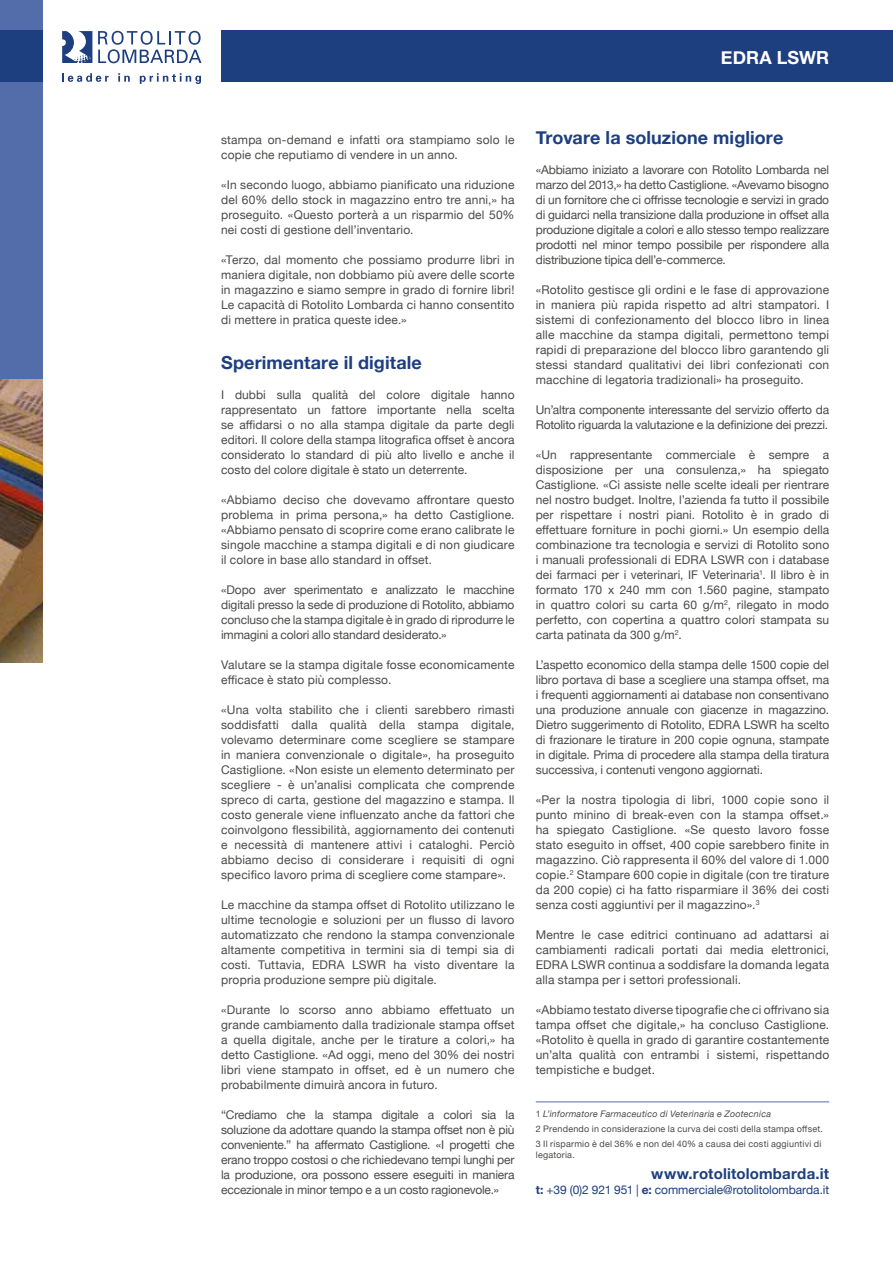
<style>
.page{position:relative;width:893px;height:1263px;background:#fff}
.page>*{position:absolute;margin:0;border:0;box-sizing:border-box;transform-origin:0 0}
.t1{font:700 18px "Helvetica Neue";letter-spacing:.005em;color:#1d3e7f}
.t2{font:700 18px "Helvetica Neue";letter-spacing:.005em;color:#fff}
.t3{font:700 15px "Helvetica Neue";letter-spacing:.015em;color:#1d3e7f}
.t4{font:12px/15px "Helvetica Neue";letter-spacing:.01em;color:#4a4a49;text-align:justify}
.t5{font:12px/15px "Helvetica Neue";letter-spacing:-.015em;color:#4a4a49}
.t6{font:12px "Helvetica Neue";letter-spacing:-.005em;color:#1d3e7f}
.t7{font:9px/15px "Helvetica Neue";letter-spacing:.025em;color:#4a4a49}
.s1{font-style:italic}
.s2{font-weight:700}
</style>
<div class="page">
<div style="left:0;top:0;width:43px;height:379px;background:#536dab"></div>
<img style="left:0;top:379px;width:43px;height:283px">
<div style="left:221px;top:31px;width:672px;height:51px;background:#1d3e7f"></div>
<div style="left:0;top:31px;width:43px;height:51px;background:#1d3e7f"></div>
<hr style="left:536px;top:1101px;width:293px;height:1px;background:#536dab">
<svg style="left:98px;top:31px;width:103px;height:32px"></svg>
<svg style="left:62px;top:73px;width:47px;height:9px"></svg>
<svg style="left:118px;top:73px;width:12px;height:9px"></svg>
<svg style="left:140px;top:73px;width:61px;height:11px"></svg>
<svg style="left:62px;top:31px;width:30px;height:32px"></svg>
<h1 class="t2" style="left:721px;top:43px;width:110px">EDRA LSWR</h1>
<p class="t4" style="left:221px;top:133px;width:295px">stampa on-demand e infatti ora stampiamo solo le copie che reputiamo di vendere in un anno.</p>
<p class="t4" style="left:221px;top:178px;width:295px">«In secondo luogo, abbiamo pianificato una riduzione del 60% dello stock in magazzino entro tre anni,» ha proseguito. «Questo porterà a un risparmio del 50% nei costi di gestione dell’inventario.</p>
<p class="t4" style="left:221px;top:253px;width:295px">«Terzo, dal momento che possiamo produrre libri in maniera digitale, non dobbiamo più avere delle scorte in magazzino e siamo sempre in grado di fornire libri!<br>Le capacità di Rotolito Lombarda ci hanno consentito di mettere in pratica queste idee.»</p>
<h1 class="t1" style="left:221px;top:348px;width:202px">Sperimentare il digitale</h1>
<p class="t4" style="left:221px;top:388px;width:295px">I dubbi sulla qualità del colore digitale hanno rappresentato un fattore importante nella scelta se affidarsi o no alla stampa digitale da parte degli editori. Il colore della stampa litografica offset è ancora considerato lo standard di più alto livello e anche il costo del colore digitale è stato un deterrente.</p>
<p class="t4" style="left:221px;top:493px;width:295px">«Abbiamo deciso che dovevamo affrontare questo problema in prima persona,» ha detto Castiglione. «Abbiamo pensato di scoprire come erano calibrate le singole macchine a stampa digitali e di non giudicare il colore in base allo standard in offset.</p>
<p class="t4" style="left:221px;top:583px;width:295px">«Dopo aver sperimentato e analizzato le macchine digitali presso la sede di produzione di Rotolito, abbiamo concluso che la stampa digitale è in grado di riprodurre le immagini a colori allo standard desiderato.»</p>
<p class="t4" style="left:221px;top:658px;width:295px">Valutare se la stampa digitale fosse economicamente efficace è stato più complesso.</p>
<p class="t4" style="left:221px;top:703px;width:295px">«Una volta stabilito che i clienti sarebbero rimasti soddisfatti dalla qualità della stampa digitale, volevamo determinare come scegliere se stampare in maniera convenzionale o digitale», ha proseguito Castiglione. «Non esiste un elemento determinato per scegliere - è un’analisi complicata che comprende spreco di carta, gestione del magazzino e stampa. Il costo generale viene influenzato anche da fattori che coinvolgono flessibilità, aggiornamento dei contenuti e necessità di mantenere attivi i cataloghi. Perciò abbiamo deciso di considerare i requisiti di ogni specifico lavoro prima di scegliere come stampare».</p>
<p class="t4" style="left:221px;top:898px;width:295px">Le macchine da stampa offset di Rotolito utilizzano le ultime tecnologie e soluzioni per un flusso di lavoro automatizzato che rendono la stampa convenzionale altamente competitiva in termini sia di tempi sia di costi. Tuttavia, EDRA LSWR ha visto diventare la propria produzione sempre più digitale.</p>
<p class="t4" style="left:221px;top:1003px;width:295px">«Durante lo scorso anno abbiamo effettuato un grande cambiamento dalla tradizionale stampa offset a quella digitale, anche per le tirature a colori,» ha detto Castiglione. «Ad oggi, meno del 30% dei nostri libri viene stampato in offset, ed è un numero che probabilmente dimuirà ancora in futuro.</p>
<p class="t4" style="left:221px;top:1108px;width:295px">“Crediamo che la stampa digitale a colori sia la soluzione da adottare quando la stampa offset non è più conveniente.” ha affermato Castiglione. «I progetti che erano troppo costosi o che richiedevano tempi lunghi per la produzione, ora possono essere eseguiti in maniera eccezionale in minor tempo e a un costo ragionevole.»</p>
<h1 class="t1" style="left:536px;top:123px;width:249px">Trovare la soluzione migliore</h1>
<p class="t4" style="left:536px;top:163px;width:295px">«Abbiamo iniziato a lavorare con Rotolito Lombarda nel marzo del 2013,» ha detto Castiglione. «Avevamo bisogno di un fornitore che ci offrisse tecnologie e servizi in grado di guidarci nella transizione dalla produzione in offset alla produzione digitale a colori e allo stesso tempo realizzare prodotti nel minor tempo possibile per rispondere alla distribuzione tipica dell’e-commerce.</p>
<p class="t4" style="left:536px;top:283px;width:295px">«Rotolito gestisce gli ordini e le fase di approvazione in maniera più rapida rispetto ad altri stampatori. I sistemi di confezionamento del blocco libro in linea alle macchine da stampa digitali, permettono tempi rapidi di preparazione del blocco libro garantendo gli stessi standard qualitativi dei libri confezionati con macchine di legatoria tradizionali» ha proseguito.</p>
<p class="t5" style="left:536px;top:403px;width:295px">Un’altra componente interessante del servizio offerto da<br>Rotolito riguarda la valutazione e la definizione dei prezzi.</p>
<p class="t4" style="left:536px;top:448px;width:295px">«Un rappresentante commerciale è sempre a disposizione per una consulenza,» ha spiegato Castiglione. «Ci assiste nelle scelte ideali per rientrare nel nostro budget. Inoltre, l’azienda fa tutto il possibile per rispettare i nostri piani. Rotolito è in grado di effettuare forniture in pochi giorni.» Un esempio della combinazione tra tecnologia e servizi di Rotolito sono i manuali professionali di EDRA LSWR con i database dei farmaci per i veterinari, IF Veterinaria<sup>1</sup>. Il libro è in formato 170 x 240 mm con 1.560 pagine, stampato in quattro colori su carta 60 g/m<sup>2</sup>, rilegato in modo perfetto, con copertina a quattro colori stampata su carta patinata da 300 g/m<sup>2</sup>.</p>
<p class="t4" style="left:536px;top:658px;width:295px">L’aspetto economico della stampa delle 1500 copie del libro portava di base a scegliere una stampa offset, ma i frequenti aggiornamenti ai database non consentivano una produzione annuale con giacenze in magazzino.<br>Dietro suggerimento di Rotolito, EDRA LSWR ha scelto di frazionare le tirature in 200 copie ognuna, stampate in digitale. Prima di procedere alla stampa della tiratura successiva, i contenuti vengono aggiornati.</p>
<p class="t4" style="left:536px;top:793px;width:295px">«Per la nostra tipologia di libri, 1000 copie sono il punto minino di break-even con la stampa offset.» ha spiegato Castiglione. «Se questo lavoro fosse stato eseguito in offset, 400 copie sarebbero finite in magazzino. Ciò rappresenta il 60% del valore di 1.000 copie.<sup>2</sup> Stampare 600 copie in digitale (con tre tirature da 200 copie) ci ha fatto risparmiare il 36% dei costi senza costi aggiuntivi per il magazzino».<sup>3</sup></p>
<p class="t4" style="left:536px;top:928px;width:295px">Mentre le case editrici continuano ad adattarsi ai cambiamenti radicali portati dai media elettronici, EDRA LSWR continua a soddisfare la domanda legata alla stampa per i settori professionali.</p>
<p class="t4" style="left:536px;top:1003px;width:295px">«Abbiamo testato diverse tipografie che ci offrivano sia tampa offset che digitale,» ha concluso Castiglione. «Rotolito è quella in grado di garantire costantemente un’alta qualità con entrambi i sistemi, rispettando tempistiche e budget.</p>
<p class="t7" style="left:536px;top:1107px;width:289px">1 <span class="s1">L’informatore Farmaceutico di Veterinaria e Zootecnica<br></span>2 Prendendo in considerazione la curva dei costi della stampa offset.<br>3 Il risparmio è del 36% e non del 40% a causa dei costi aggiuntivi di</p>
<p class="t7" style="left:536px;top:1148px;width:41px">legatoria.</p>
<p class="t3" style="left:651px;top:1162px;width:179px">www.rotolitolombarda.it</p>
<p class="t6" style="left:536px;top:1181px;width:295px"><span class="s2">t:</span> +39 (0)2 921 951 | <span class="s2">e:</span> commerciale@rotolitolombarda.it</p>
</div>
